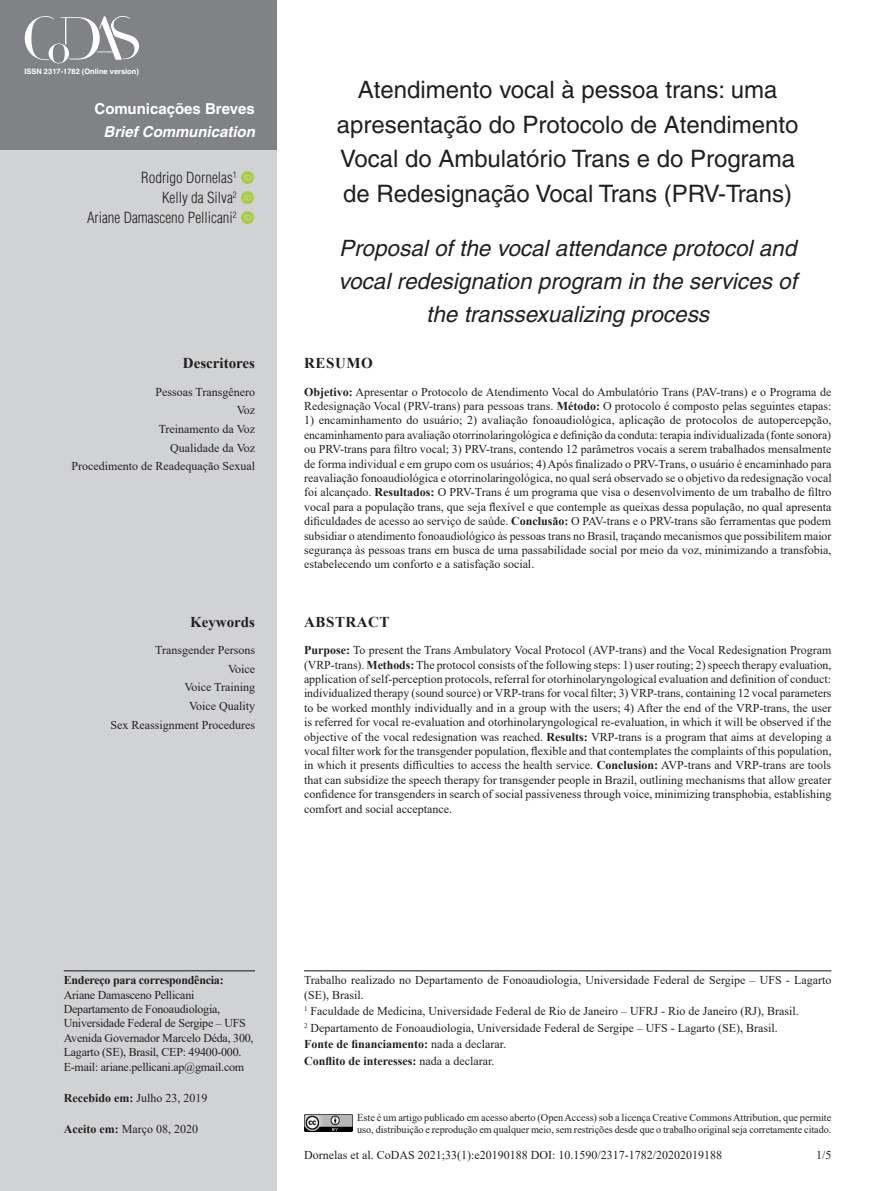
<style>
.page{position:relative;width:893px;height:1191px;background:#fff}
.page>*{position:absolute;margin:0;border:0;box-sizing:border-box;transform-origin:0 0}
.ArticleTitle{font:24px/34.5px "Helvetica";color:#231f20;text-align:center}
.ArticleTitle-Trans1{font:italic 22.5px/33px "Helvetica";color:#231f20;text-align:center}
.Authors{font:300 condensed 15px "Helvetica";color:#231f20}
.t1{font:700 15px "Helvetica";color:#fff}
.t2{font:italic 700 15px "Helvetica";color:#fff}
.KeywordsTitle{font:700 15px "Times New Roman";color:#231f20}
.KeywordsTitle-Trans1{font:700 15px "Times New Roman";color:#231f20}
.AbstractTitle-Trans1{font:700 15px "Times New Roman";letter-spacing:.035em;color:#231f20}
.AbstractTitle{font:700 15px "Times New Roman";letter-spacing:.035em;color:#231f20}
.Abstract-Trans1{font:12px/14.4px "Times New Roman";color:#231f20;text-align:justify}
.Abstract{font:12px/14.4px "Times New Roman";color:#231f20}
.Correspondence{font:12px/14.4px "Times New Roman";letter-spacing:-.02em;color:#231f20}
.Affiliations{font:12px "Times New Roman";color:#231f20}
.fnArticleOther{font:12px/14.4px "Times New Roman";color:#231f20}
.Keywords{font:12px "Times New Roman";color:#231f20}
.Keywords-Trans1{font:12px "Times New Roman";color:#231f20}
.History{font:12px "Times New Roman";color:#231f20}
.fnSupported-by{font:700 12px "Times New Roman";color:#231f20}
.fnConflict{font:700 12px "Times New Roman";color:#231f20}
.pubNameFooter{font:10.5px/12.6px "Times New Roman";letter-spacing:-.005em;color:#231f20}
.t3{font:700 7.5px "Helvetica";color:#fff}
.s1{font-weight:700}
.s2{font-weight:400}
</style>
<div class="page">
<div style="left:0;top:149px;width:276px;height:1042px;background:#d1d2d4"></div>
<div style="left:0;top:0;width:276px;height:149px;background:#808285"></div>
<img style="left:304px;top:1114px;width:48px;height:17px">
<svg style="left:24px;top:16px;width:115px;height:48px"></svg>
<hr style="left:64px;top:970px;width:191px;height:1px;background:#231f20">
<hr style="left:304px;top:970px;width:527px;height:1px;background:#231f20">
<p class="t3" style="left:24px;top:66px;width:116px">ISSN 2317-1782 (Online version)</p>
<p class="t1" style="left:95px;top:100px;width:162px">Comunicações Breves</p>
<p class="t2" style="left:104px;top:122px;width:153px">Brief Communication</p>
<p class="Authors" style="left:141px;top:168px;width:97px">Rodrigo Dornelas<sup>1</sup></p>
<p class="Authors" style="left:162px;top:188px;width:76px">Kelly da Silva<sup>2</sup></p>
<p class="Authors" style="left:87px;top:208px;width:151px">Ariane Damasceno Pellicani<sup>2</sup></p>
<p class="KeywordsTitle" style="left:183px;top:352px;width:74px">Descritores</p>
<p class="Keywords" style="left:155px;top:383px;width:101px">Pessoas Transgênero</p>
<p class="Keywords" style="left:237px;top:402px;width:20px">Voz</p>
<p class="Keywords" style="left:159px;top:420px;width:98px">Treinamento da Voz</p>
<p class="Keywords" style="left:170px;top:439px;width:86px">Qualidade da Voz</p>
<p class="Keywords" style="left:72px;top:458px;width:185px">Procedimento de Readequação Sexual</p>
<p class="KeywordsTitle-Trans1" style="left:190px;top:611px;width:66px">Keywords</p>
<p class="Keywords-Trans1" style="left:155px;top:641px;width:101px">Transgender Persons</p>
<p class="Keywords-Trans1" style="left:228px;top:660px;width:29px">Voice</p>
<p class="Keywords-Trans1" style="left:184px;top:679px;width:72px">Voice Training</p>
<p class="Keywords-Trans1" style="left:189px;top:697px;width:68px">Voice Quality</p>
<p class="Keywords-Trans1" style="left:110px;top:716px;width:146px">Sex Reassignment Procedures</p>
<p class="ArticleTitle" style="left:337px;top:72px;width:463px">Atendimento vocal à pessoa trans: uma apresentação do Protocolo de Atendimento Vocal do Ambulatório Trans e do Programa de Redesignação Vocal Trans (PRV-Trans)</p>
<p class="ArticleTitle-Trans1" style="left:338px;top:231px;width:460px">Proposal of the vocal attendance protocol and vocal redesignation program in the services of the transsexualizing process</p>
<p class="AbstractTitle" style="left:304px;top:352px;width:70px">RESUMO</p>
<p class="Abstract" style="left:304px;top:384px;width:529px"><span class="s1">Objetivo:</span> Apresentar o Protocolo de Atendimento Vocal do Ambulatório Trans (PAV-trans) e o Programa de<br>Redesignação Vocal (PRV-trans) para pessoas trans. <span class="s1">Método:</span> O protocolo é composto pelas seguintes etapas:</p>
<p class="Abstract" style="left:304px;top:413px;width:529px;text-align:justify">1) encaminhamento do usuário; 2) avaliação fonoaudiológica, aplicação de protocolos de autopercepção, encaminhamento para avaliação otorrinolaringológica e definição da conduta: terapia individualizada (fonte sonora) ou PRV-trans para filtro vocal; 3) PRV-trans, contendo 12 parâmetros vocais a serem trabalhados mensalmente de forma individual e em grupo com os usuários; 4) Após finalizado o PRV-Trans, o usuário é encaminhado para reavaliação fonoaudiológica e otorrinolaringológica, no qual será observado se o objetivo da redesignação vocal foi alcançado. <span class="s1">Resultados:</span> O PRV-Trans é um programa que visa o desenvolvimento de um trabalho de filtro vocal para a população trans, que seja flexível e que contemple as queixas dessa população, no qual apresenta dificuldades de acesso ao serviço de saúde. <span class="s1">Conclusão:</span> O PAV-trans e o PRV-trans são ferramentas que podem subsidiar o atendimento fonoaudiológico às pessoas trans no Brasil, traçando mecanismos que possibilitem maior segurança às pessoas trans em busca de uma passabilidade social por meio da voz, minimizando a transfobia, estabelecendo um conforto e a satisfação social.</p>
<p class="AbstractTitle-Trans1" style="left:304px;top:611px;width:87px">ABSTRACT</p>
<p class="Abstract-Trans1" style="left:304px;top:642px;width:529px"><span class="s1">Purpose:</span> To present the Trans Ambulatory Vocal Protocol (AVP-trans) and the Vocal Redesignation Program (VRP-trans). <span class="s1">Methods:</span> The protocol consists of the following steps: 1) user routing; 2) speech therapy evaluation, application of self-perception protocols, referral for otorhinolaryngological evaluation and definition of conduct: individualized therapy (sound source) or VRP-trans for vocal filter; 3) VRP-trans, containing 12 vocal parameters to be worked monthly individually and in a group with the users; 4) After the end of the VRP-trans, the user is referred for vocal re-evaluation and otorhinolaryngological re-evaluation, in which it will be observed if the objective of the vocal redesignation was reached. <span class="s1">Results:</span> VRP-trans is a program that aims at developing a vocal filter work for the transgender population, flexible and that contemplates the complaints of this population, in which it presents difficulties to access the health service. <span class="s1">Conclusion:</span> AVP-trans and VRP-trans are tools that can subsidize the speech therapy for transgender people in Brazil, outlining mechanisms that allow greater confidence for transgenders in search of social passiveness through voice, minimizing transphobia, establishing comfort and social acceptance.</p>
<p class="Correspondence" style="left:64px;top:972px;width:191px"><span class="s1">Endereço para correspondência:<br></span>Ariane Damasceno Pellicani Departamento de Fonoaudiologia, Universidade Federal de Sergipe – UFS Avenida Governador Marcelo Déda, 300, Lagarto (SE), Brasil, CEP: 49400-000.<br>E-mail: ariane.pellicani.ap@gmail.com</p>
<p class="History" style="left:64px;top:1089px;width:145px"><span class="s1">Recebido em:</span> Julho 23, 2019</p>
<p class="History" style="left:64px;top:1121px;width:136px"><span class="s1">Aceito em:</span> Março 08, 2020</p>
<p class="fnArticleOther" style="left:304px;top:972px;width:529px">Trabalho realizado no Departamento de Fonoaudiologia, Universidade Federal de Sergipe – UFS - Lagarto (SE), Brasil.</p>
<p class="Affiliations" style="left:304px;top:1002px;width:496px"><sup>1</sup> Faculdade de Medicina, Universidade Federal de Rio de Janeiro – UFRJ - Rio de Janeiro (RJ), Brasil.</p>
<p class="Affiliations" style="left:304px;top:1019px;width:475px"><sup>2</sup> Departamento de Fonoaudiologia, Universidade Federal de Sergipe – UFS - Lagarto (SE), Brasil.</p>
<p class="fnSupported-by" style="left:304px;top:1035px;width:203px">Fonte de financiamento: <span class="s2">nada a declarar.</span></p>
<p class="fnConflict" style="left:304px;top:1052px;width:192px">Conflito de interesses: <span class="s2">nada a declarar.</span></p>
<p class="pubNameFooter" style="left:357px;top:1110px;width:476px">Este é um artigo publicado em acesso aberto (Open Access) sob a licença Creative Commons Attribution, que permite uso, distribuição e reprodução em qualquer meio, sem restrições desde que o trabalho original seja corretamente citado.</p>
<p class="Abstract-Trans1" style="left:304px;top:1147px;width:419px">Dornelas et al. CoDAS 2021;33(1):e20190188 DOI: 10.1590/2317-1782/20202019188</p>
<p class="Abstract-Trans1" style="left:816px;top:1147px;width:17px">1/5</p>
</div>
